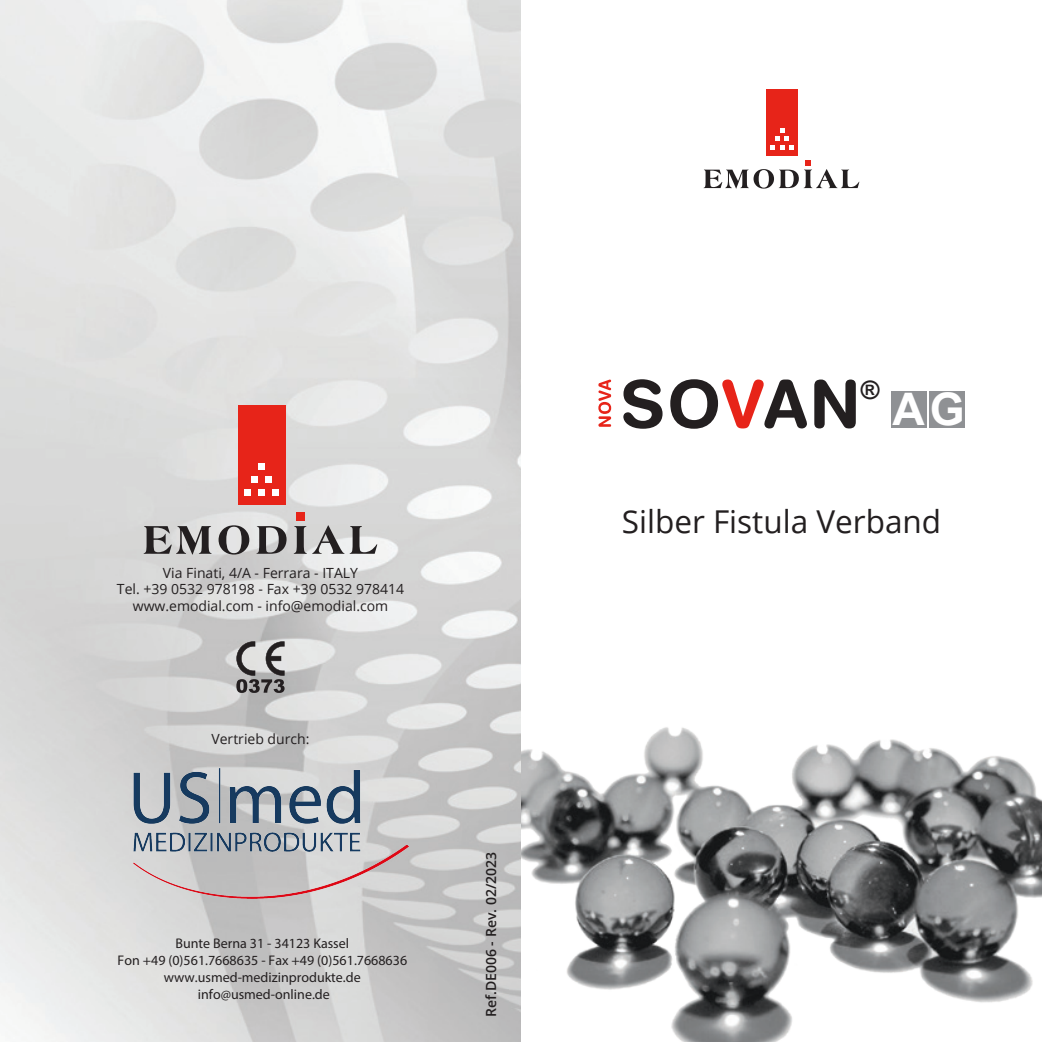
<style>
.page{position:relative;width:1042px;height:1042px;background:#fff}
.page>*{position:absolute;margin:0;border:0;box-sizing:border-box;transform-origin:0 0}
.t1{font:700 65.62px "Helvetica Rounded LT Std";letter-spacing:.02em;color:#231f20}
.t2{font:31.5px "Open Sans";color:#231f20}
.t3{font:700 25.38px "Arial";color:#231f20}
.t4{font:14px/16.8px "Myriad Pro";color:#231f20;text-align:center}
.t5{font:14px "Open Sans";color:#231f20}
.t6{font:600 14px "Open Sans";color:#231f20}
.s1{color:#e72419}
</style>
<div class="page">
<img style="left:521px;top:727px;width:521px;height:315px">
<img style="left:0;top:0;width:521px;height:1042px">
<svg style="left:929px;top:391px;width:35px;height:36px"></svg>
<svg style="left:891px;top:391px;width:36px;height:36px"></svg>
<svg style="left:598px;top:379px;width:13px;height:48px"></svg>
<div style="left:766px;top:89px;width:32px;height:66px;background:#e72419"></div>
<svg style="left:770px;top:128px;width:24px;height:22px"></svg>
<svg style="left:703px;top:160px;width:156px;height:29px"></svg>
<svg style="left:236px;top:641px;width:49px;height:52px;background:#929191"></svg>
<div style="left:238px;top:406px;width:47px;height:99px;background:#e72419"></div>
<svg style="left:244px;top:490px;width:6px;height:6px"></svg>
<svg style="left:273px;top:490px;width:6px;height:6px"></svg>
<div style="left:258px;top:490px;width:7px;height:6px;background:#fff"></div>
<div style="left:265px;top:476px;width:7px;height:7px;background:#fff"></div>
<div style="left:251px;top:476px;width:7px;height:7px;background:#fff"></div>
<div style="left:258px;top:463px;width:7px;height:7px;background:#fff"></div>
<svg style="left:144px;top:526px;width:67px;height:28px;background:#8a8888"></svg>
<svg style="left:219px;top:525px;width:30px;height:29px"></svg>
<svg style="left:256px;top:526px;width:30px;height:28px"></svg>
<svg style="left:294px;top:525px;width:50px;height:29px"></svg>
<svg style="left:350px;top:526px;width:27px;height:28px"></svg>
<div style="left:296px;top:512px;width:9px;height:8px;background:#e72419"></div>
<img style="left:134px;top:768px;width:274px;height:130px">
<p class="t5" style="left:163px;top:563px;width:196px">Via Finati, 4/A - Ferrara - ITALY</p>
<p class="t5" style="left:117px;top:580px;width:289px">Tel. +39 0532 978198 - Fax +39 0532 978414</p>
<p class="t5" style="left:133px;top:596px;width:257px">www.emodial.com - info@emodial.com</p>
<p class="t5" style="left:211px;top:729px;width:100px">Vertrieb durch:</p>
<p class="t4" style="left:118px;top:935px;width:291px">Bunte Berna 31 - 34123 Kassel<br>Fon +49 (0)561.7668635 - Fax +49 (0)561.7668636 www.usmed-medizinprodukte.de info@usmed-online.de</p>
<p class="t6" style="left:481px;top:1017px;width:167px;rotate:-90deg">Ref.DE006 - Rev. 02/2023</p>
<p class="t1" style="left:620px;top:364px;width:242px">SO<span class="s1">V</span>AN</p>
<p class="t3" style="left:861px;top:372px;width:20px">®</p>
<p class="t2" style="left:622px;top:500px;width:321px">Silber Fistula Verband</p>
</div>
